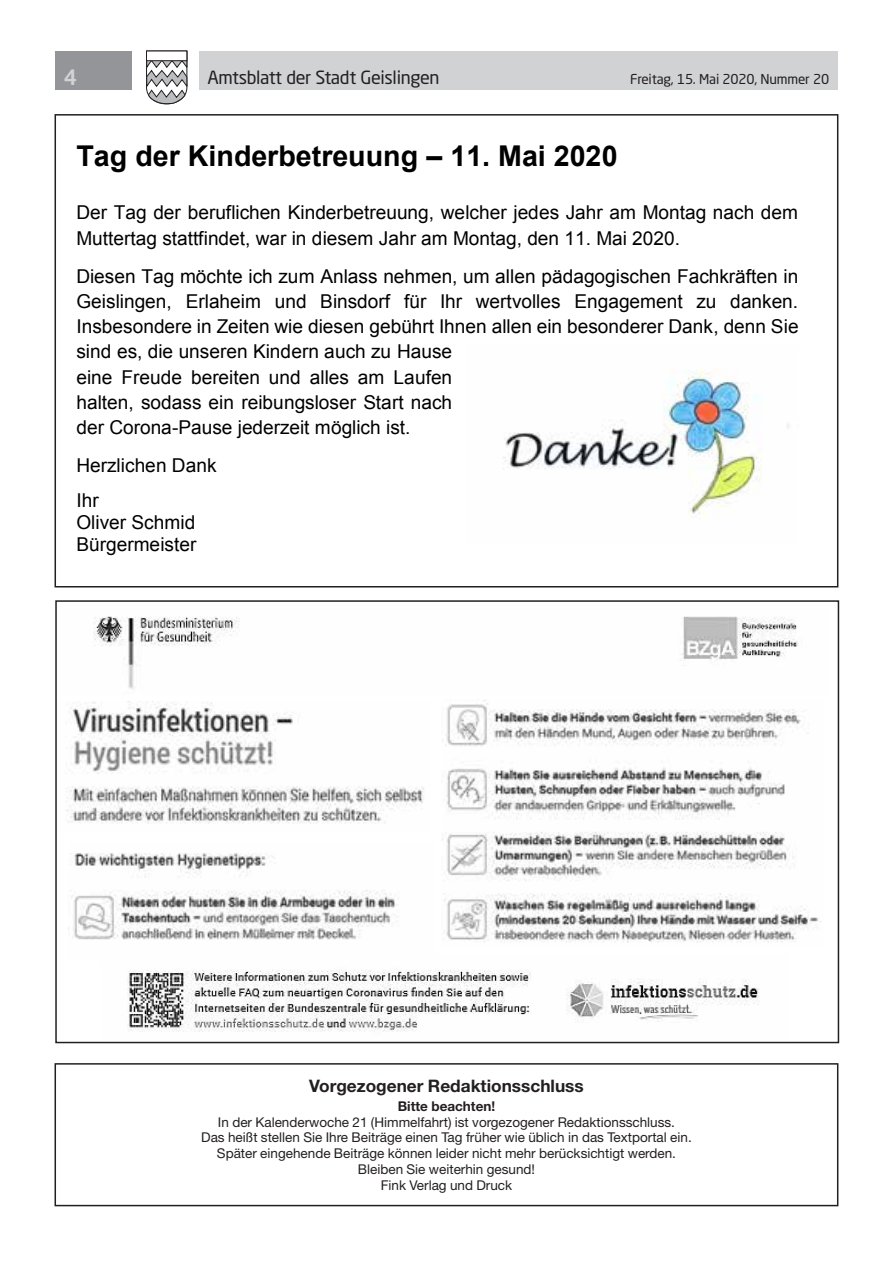
<style>
.page{position:relative;width:893px;height:1263px;background:#fff}
.page>*{position:absolute;margin:0;border:0;box-sizing:border-box;transform-origin:0 0}
.t1{font:700 28.65px "Arial";color:#000}
.t2{font:500 21px "Neo Sans Std";color:#d1d2d4}
.t3{font:19.05px/25.2px "Arial";color:#000}
.t4{font:18px "Neo Sans Std";letter-spacing:-.02em;color:#231f20}
.t5{font:700 17.25px "Helvetica Neue LT Std";color:#231f20}
.t6{font:13.5px/15.8px "Helvetica Neue LT Std";color:#231f20;text-align:center}
.t7{font:13.5px "Neo Sans Std";letter-spacing:-.015em;color:#231f20}
.t8{font:700 13.5px "Helvetica Neue LT Std";color:#231f20}
</style>
<div class="page">
<div style="left:199px;top:51px;width:639px;height:38px;background:#d1d2d4"></div>
<div style="left:55px;top:51px;width:77px;height:38px;background:#939598"></div>
<svg style="left:146px;top:50px;width:42px;height:55px"></svg>
<div style="left:146px;top:51px;width:41px;height:10px;background:#fff;border:1px solid #231f20"></div>
<img style="left:503px;top:370px;width:286px;height:149px">
<div style="left:55px;top:114px;width:783px;height:473px;border:2px solid #231f20"></div>
<img style="left:68px;top:853px;width:331px;height:87px">
<img style="left:127px;top:970px;width:632px;height:62px">
<img style="left:442px;top:700px;width:379px;height:243px">
<img style="left:93px;top:616px;width:705px;height:73px">
<img style="left:66px;top:702px;width:358px;height:122px">
<div style="left:55px;top:600px;width:784px;height:443px;border:2px solid #231f20"></div>
<div style="left:55px;top:1063px;width:783px;height:143px;border:2px solid #231f20"></div>
<p class="t2" style="left:64px;top:64px;width:15px">4</p>
<p class="t4" style="left:207px;top:66px;width:234px">Amtsblatt der Stadt Geislingen</p>
<p class="t7" style="left:630px;top:71px;width:201px">Freitag, 15. Mai 2020, Nummer 20</p>
<h1 class="t1" style="left:76px;top:137px;width:543px">Tag der Kinderbetreuung – 11. Mai 2020</h1>
<p class="t3" style="left:76px;top:200px;width:723px">Der Tag der beruflichen Kinderbetreuung, welcher jedes Jahr am Montag nach dem<br>Muttertag stattfindet, war in diesem Jahr am Montag, den 11. Mai 2020.</p>
<p class="t3" style="left:76px;top:263px;width:724px">Diesen Tag möchte ich zum Anlass nehmen, um allen pädagogischen Fachkräften in Geislingen, Erlaheim und Binsdorf für Ihr wertvolles Engagement zu danken.<br>Insbesondere in Zeiten wie diesen gebührt Ihnen allen ein besonderer Dank, denn Sie sind es, die unseren Kindern auch zu Hause<br>eine Freude bereiten und alles am Laufen<br>halten, sodass ein reibungsloser Start nach<br>der Corona-Pause jederzeit möglich ist.</p>
<p class="t3" style="left:76px;top:448px;width:142px;line-height:34.8px">Herzlichen Dank<br>Ihr</p>
<p class="t3" style="left:76px;top:511px;width:122px;line-height:21.9px">Oliver Schmid<br>Bürgermeister</p>
<p class="t5" style="left:309px;top:1075px;width:276px">Vorgezogener Redaktionsschluss</p>
<p class="t8" style="left:398px;top:1098px;width:99px">Bitte beachten!</p>
<p class="t6" style="left:201px;top:1114px;width:492px">In der Kalenderwoche 21 (Himmelfahrt) ist vorgezogener Redaktionsschluss.<br>Das heißt stellen Sie Ihre Beiträge einen Tag früher wie üblich in das Textportal ein.<br>Später eingehende Beiträge können leider nicht mehr berücksichtigt werden.<br>Bleiben Sie weiterhin gesund!<br>Fink Verlag und Druck</p>
</div>
